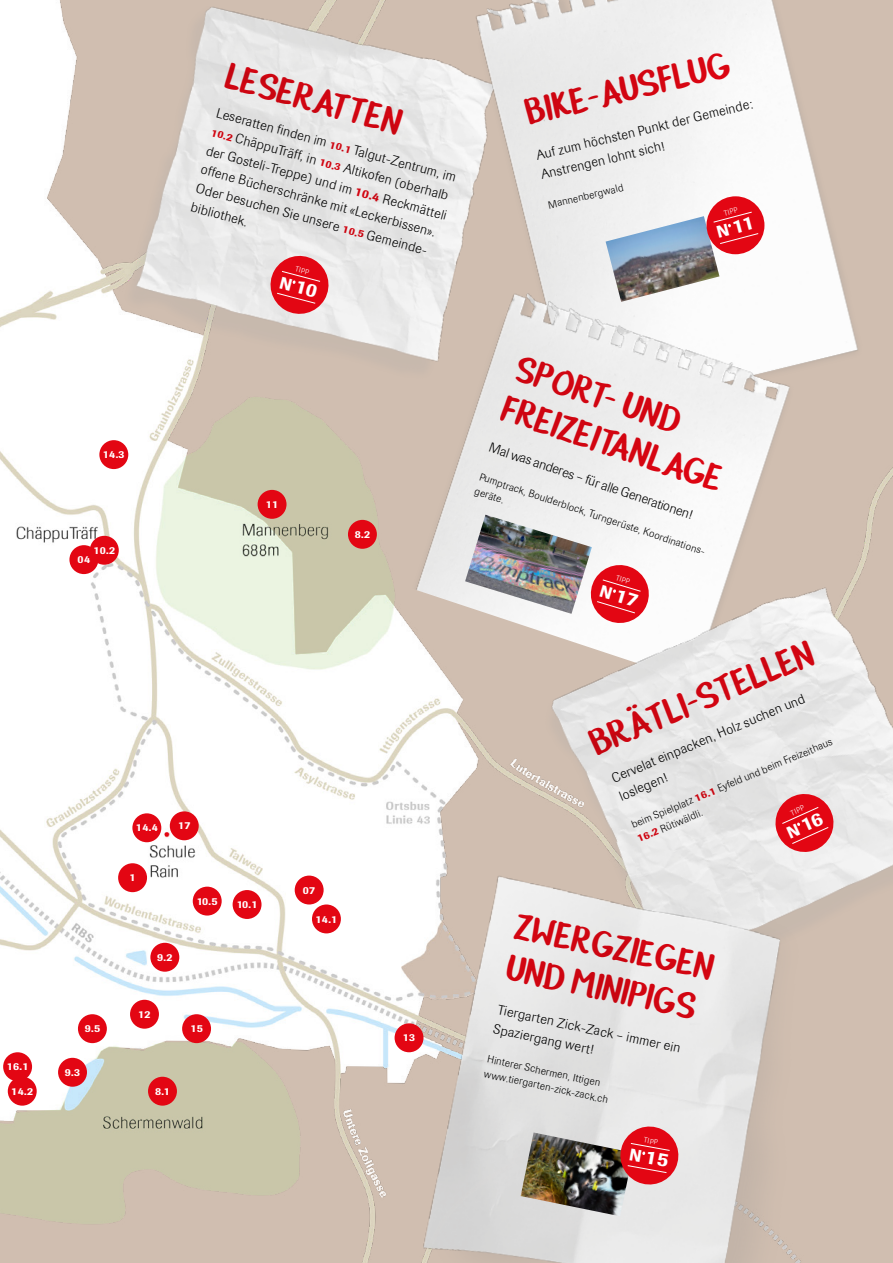
<style>
.page{position:relative;width:893px;height:1263px;background:#fff}
.page>*{position:absolute;margin:0;border:0;box-sizing:border-box;transform-origin:0 0}
.t1{font:37.5px/42.2px "Cavorting";color:#e30613}
.t2{font:300 13.5px/19.5px "Imago BQ";color:#000}
.t3{font:300 10.5px/14.1px "Imago BQ";color:#000}
.t4{font:500 10.5px "Imago BQ";letter-spacing:.03em;color:#fff}
.t5{font:300 7.5px "Imago BQ";color:#fff}
.s1{font-weight:500;font-size:10.5px;color:#e30613}
.s2{font-weight:500;font-size:12px;color:#e30613}
.s3{font-weight:500;color:#e30613}
</style>
<div class="page">
<img style="left:0;top:0;width:893px;height:1263px">
<img style="left:99px;top:0;width:354px;height:461px">
<img style="left:453px;top:0;width:429px;height:453px">
<img style="left:606px;top:216px;width:113px;height:42px">
<div style="left:706px;top:196px;width:59px;height:58px;background:#e30613;border-radius:50%"></div>
<img style="left:400px;top:258px;width:418px;height:429px">
<img style="left:499px;top:485px;width:394px;height:576px">
<img style="left:371px;top:787px;width:487px;height:476px">
<img style="left:521px;top:1132px;width:112px;height:84px">
<img style="left:465px;top:515px;width:127px;height:99px">
<div style="left:295px;top:875px;width:29px;height:29px;background:#e30613;border-radius:50%"></div>
<div style="left:395px;top:1023px;width:28px;height:29px;background:#e30613;border-radius:50%"></div>
<div style="left:69px;top:545px;width:29px;height:29px;background:#e30613;border-radius:50%"></div>
<div style="left:90px;top:536px;width:29px;height:29px;background:#e30613;border-radius:50%"></div>
<div style="left:99px;top:440px;width:29px;height:29px;background:#e30613;border-radius:50%"></div>
<div style="left:258px;top:490px;width:29px;height:29px;background:#e30613;border-radius:50%"></div>
<div style="left:348px;top:520px;width:29px;height:29px;background:#e30613;border-radius:50%"></div>
<div style="left:132px;top:813px;width:29px;height:29px;background:#e30613;border-radius:50%"></div>
<div style="left:170px;top:811px;width:29px;height:29px;background:#e30613;border-radius:50%"></div>
<div style="left:312px;top:904px;width:29px;height:29px;background:#e30613;border-radius:50%"></div>
<div style="left:150px;top:943px;width:29px;height:29px;background:#e30613;border-radius:50%"></div>
<div style="left:182px;top:1014px;width:29px;height:29px;background:#e30613;border-radius:50%"></div>
<div style="left:130px;top:1000px;width:29px;height:29px;background:#e30613;border-radius:50%"></div>
<div style="left:148px;top:1077px;width:29px;height:29px;background:#e30613;border-radius:50%"></div>
<div style="left:58px;top:1058px;width:29px;height:29px;background:#e30613;border-radius:50%"></div>
<div style="left:8px;top:1077px;width:29px;height:29px;background:#e30613;border-radius:50%"></div>
<div style="left:3px;top:1052px;width:29px;height:29px;background:#e30613;border-radius:50%"></div>
<div style="left:233px;top:890px;width:29px;height:29px;background:#e30613;border-radius:50%"></div>
<div style="left:193px;top:887px;width:29px;height:28px;background:#e30613;border-radius:50%"></div>
<div style="left:78px;top:1014px;width:29px;height:29px;background:#e30613;border-radius:50%"></div>
<div style="left:118px;top:863px;width:29px;height:29px;background:#e30613;border-radius:50%"></div>
<svg style="left:266px;top:252px;width:67px;height:66px;background:#e6676e"></svg>
<svg style="left:712px;top:211px;width:47px;height:34px"></svg>
<svg style="left:587px;top:561px;width:66px;height:66px"></svg>
<svg style="left:773px;top:792px;width:62px;height:62px;background:#e5535c"></svg>
<svg style="left:611px;top:1117px;width:77px;height:77px;background:#d5767b"></svg>
<p class="t4" style="left:7px;top:1060px;width:23px">16.1</p>
<p class="t4" style="left:11px;top:1085px;width:23px">14.2</p>
<h1 class="t1" style="left:233px;top:55px;width:182px;rotate:15deg">LESERATTEN</h1>
<p class="t2" style="left:219px;top:103px;width:250px;rotate:15deg">Leseratten finden im <span class="s1">10.1</span> Talgut-Zentrum, im <span class="s1">10.2</span> ChäppuTräff, in <span class="s1">10.3</span> Altikofen (oberhalb der Gosteli-Treppe) und im <span class="s2">10.4</span> Reckmätteli offene Bücherschränke mit «Leckerbissen».<br>Oder besuchen Sie unsere <span class="s1">10.5</span> Gemeinde&shy;bibliothek.</p>
<p class="t5" style="left:296px;top:265px;width:15px;rotate:15deg">TIPP</p>
<h1 class="t1" style="left:522px;top:91px;width:210px;rotate:-13deg">BIKE-AUSFLUG</h1>
<p class="t2" style="left:534px;top:145px;width:224px;line-height:20.4px;rotate:-13deg">Auf zum höchsten Punkt der Gemeinde:<br>Anstrengen lohnt sich!</p>
<p class="t3" style="left:547px;top:198px;width:79px;rotate:-13deg">Mannenbergwald</p>
<p class="t5" style="left:723px;top:209px;width:15px;rotate:-15deg">TIPP</p>
<p class="t4" style="left:103px;top:448px;width:23px">14.3</p>
<p class="t4" style="left:93px;top:544px;width:23px">10.2</p>
<p class="t4" style="left:78px;top:553px;width:14px">04</p>
<p class="t4" style="left:266px;top:498px;width:14px">11</p>
<p class="t4" style="left:355px;top:528px;width:17px">8.2</p>
<p class="t4" style="left:85px;top:1022px;width:17px">9.5</p>
<p class="t4" style="left:65px;top:1066px;width:17px">9.3</p>
<p class="t4" style="left:136px;top:821px;width:23px">14.4</p>
<p class="t4" style="left:178px;top:819px;width:14px">17</p>
<p class="t4" style="left:130px;top:871px;width:8px">1</p>
<p class="t4" style="left:157px;top:951px;width:17px">9.2</p>
<p class="t4" style="left:197px;top:895px;width:22px">10.5</p>
<p class="t4" style="left:138px;top:1008px;width:14px">12</p>
<p class="t4" style="left:190px;top:1022px;width:14px">15</p>
<p class="t4" style="left:237px;top:898px;width:22px">10.1</p>
<p class="t4" style="left:155px;top:1085px;width:16px">8.1</p>
<p class="t4" style="left:303px;top:883px;width:14px">07</p>
<p class="t4" style="left:316px;top:912px;width:23px">14.1</p>
<p class="t4" style="left:403px;top:1031px;width:14px">13</p>
<h1 class="t1" style="left:523px;top:347px;width:232px;rotate:18deg">SPORT- UND<br>FREIZEITANLAGE</h1>
<p class="t2" style="left:492px;top:439px;width:215px;rotate:18deg">Mal was anderes – für alle Generationen!</p>
<p class="t3" style="left:482px;top:470px;width:240px;rotate:18deg">Pumptrack, Boulderblock, Turngerüste, Koordinations&shy;geräte.</p>
<p class="t5" style="left:617px;top:574px;width:15px;rotate:17deg">TIPP</p>
<h1 class="t1" style="left:584px;top:724px;width:240px;rotate:-23deg">BRÄTLI-STELLEN</h1>
<p class="t2" style="left:609px;top:770px;width:210px;rotate:-23deg">Cervelat einpacken, Holz suchen und loslegen!</p>
<p class="t3" style="left:629px;top:819px;width:218px;line-height:14.7px;rotate:-23deg">beim Spielplatz <span class="s3">16.1</span> Eyfeld und beim Freizeithaus<br><span class="s3">16.2</span> Rütiwäldli.</p>
<p class="t5" style="left:789px;top:809px;width:15px;rotate:-24deg">TIPP</p>
<h1 class="t1" style="left:521px;top:905px;width:203px;rotate:12deg">ZWERGZIEGEN<br>UND MINIPIGS</h1>
<p class="t2" style="left:500px;top:1000px;width:188px;rotate:12deg">Tiergarten Zick-Zack – immer ein<br>Spaziergang wert!</p>
<p class="t3" style="left:489px;top:1051px;width:128px;line-height:15px;rotate:12deg">Hinterer Schermen, Ittigen www.tiergarten-zick-zack.ch</p>
<p class="t5" style="left:645px;top:1136px;width:15px;rotate:10deg">TIPP</p>
</div>
